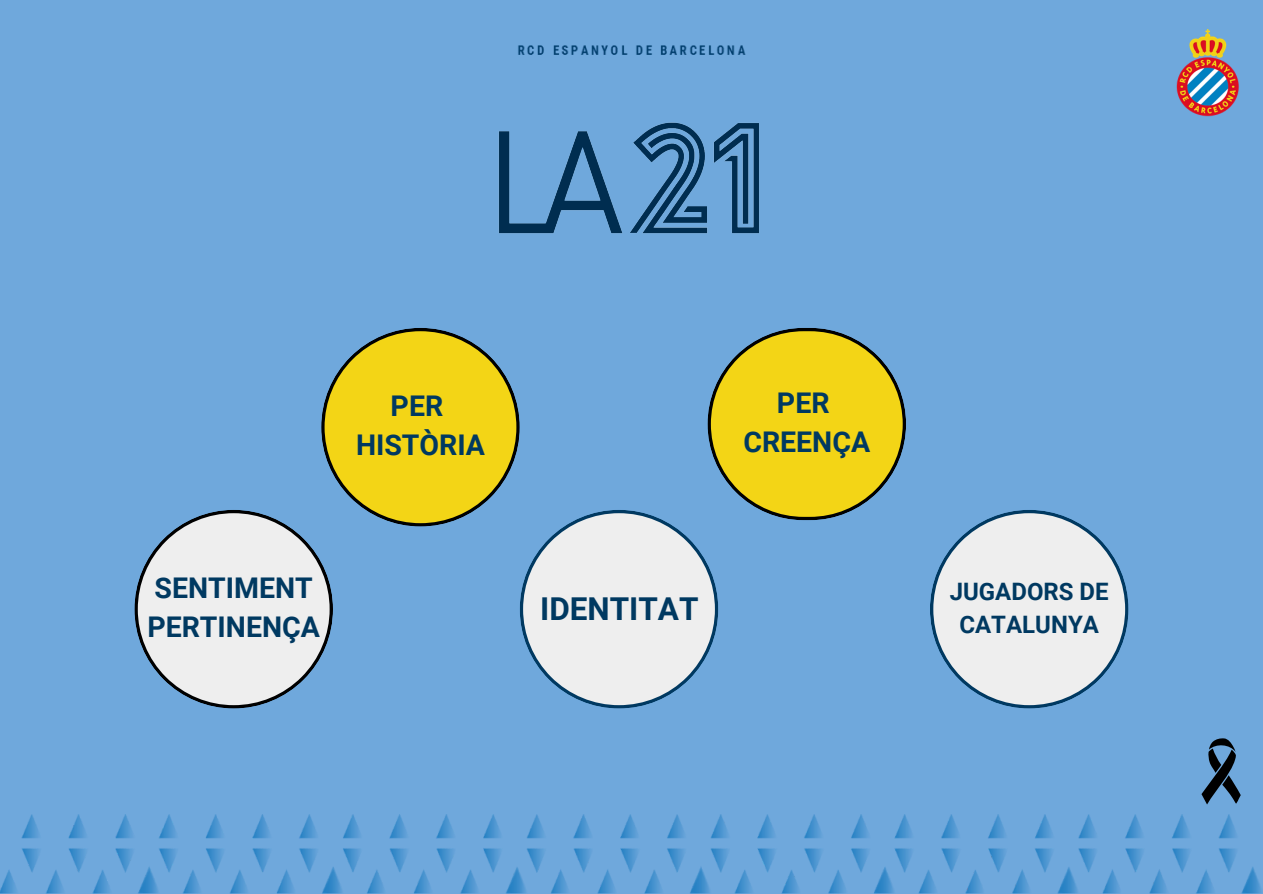
<style>
.page{position:relative;width:1263px;height:894px;background:#fff}
.page>*{position:absolute;margin:0;border:0;box-sizing:border-box;transform-origin:0 0}
.t1{font:700 31.5px "Roboto";color:#003961}
.t2{font:700 28.5px/39.3px "Roboto";color:#003961;text-align:center}
.t3{font:700 24px/32.7px "Roboto";color:#003961;text-align:center}
</style>
<div class="page">
<div style="left:0;top:0;width:1263px;height:893px;background:#6fa8dc"></div>
<img style="left:0;top:814px;width:1262px;height:79px">
<img style="left:1176px;top:65px;width:63px;height:52px">
<img style="left:518px;top:29px;width:711px;height:36px">
<img style="left:499px;top:122px;width:260px;height:112px">
<svg style="left:134px;top:328px;width:772px;height:380px"></svg>
<svg style="left:930px;top:510px;width:198px;height:198px"></svg>
<svg style="left:1201px;top:738px;width:40px;height:66px"></svg>
<h1 class="t2" style="left:356px;top:386px;width:130px">PER<br>HISTÒRIA</h1>
<p class="t2" style="left:743px;top:383px;width:128px">PER<br>CREENÇA</p>
<p class="t2" style="left:147px;top:568px;width:174px;text-align:left">SENTIMENT<br>PERTINENÇA</p>
<p class="t1" style="left:540px;top:590px;width:160px">IDENTITAT</p>
<h1 class="t3" style="left:950px;top:575px;width:160px">JUGADORS DE<br>CATALUNYA</h1>
</div>
